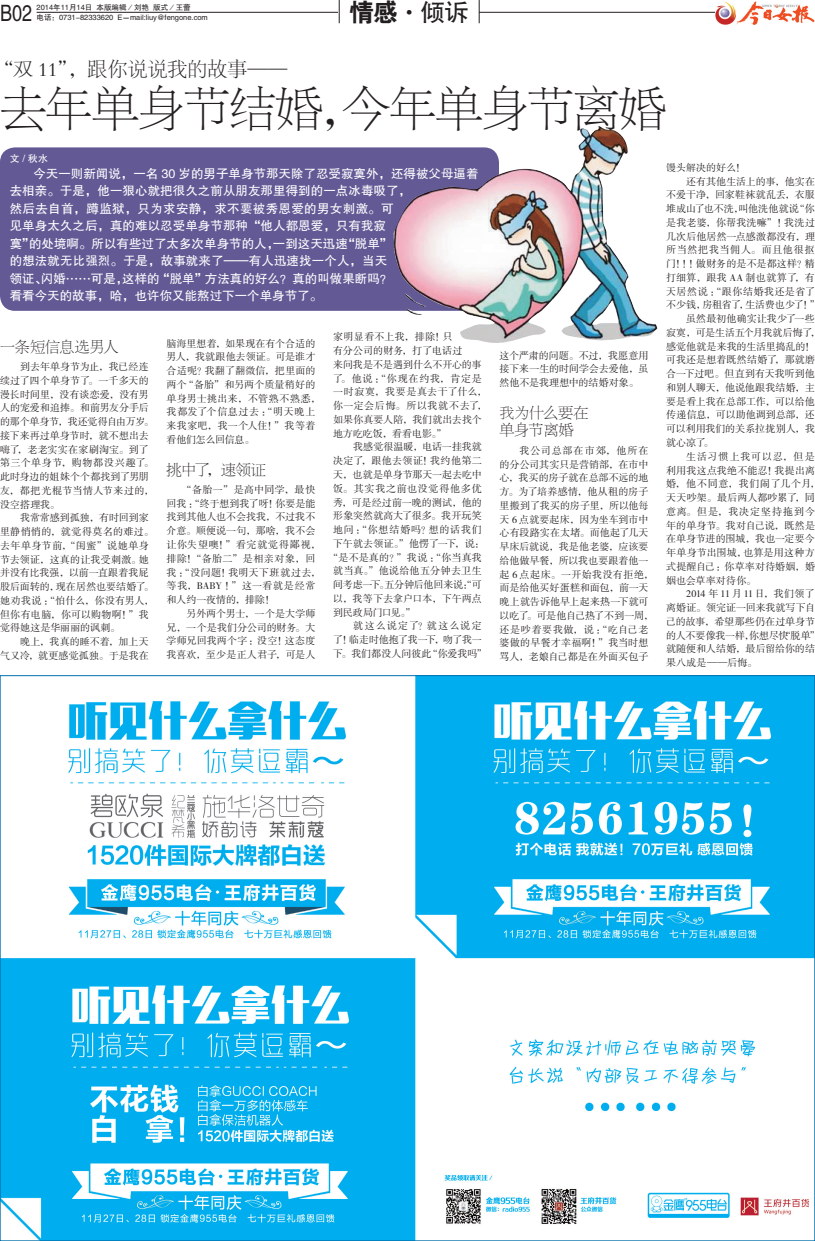
<style>
.page{position:relative;width:815px;height:1241px;background:#fff}
.page>*{position:absolute;margin:0;border:0;box-sizing:border-box;transform-origin:0 0}
.t1{font:47.5px "FZBSJW GB1 0";letter-spacing:-.03em;color:#231f20}
.t2{font:25px "FZHTJW GB1 0";color:#231f20}
.t3{font:22.62px "FZHTJW GB1 0";color:#231f20;scale:.8 1}
.t4{font:20px "FZSYJW GB1 0";color:#231f20}
.t5{font:15px/17.5px "FZBSJW GB1 0";letter-spacing:-.01em;color:#231f20}
.t6{font:12.5px/17.5px "FZHTJW GB1 0";letter-spacing:.005em;color:#fff}
.t7{font:10px/13.8px "FZSSJW GB1 0";letter-spacing:.01em;color:#231f20}
.t8{font:10px "FZSSJW GB1 0";letter-spacing:-.01em;color:#231f20}
.t9{font:10px "FZSSJW GB1 0";letter-spacing:-.03em;color:#231f20}
.t10{font:10px "FZSSJW GB1 0";letter-spacing:.07em;color:#231f20}
.t11{font:10px "FZSSJW GB1 0";letter-spacing:.095em;color:#231f20}
.t12{font:10px "FZSSJW GB1 0";letter-spacing:-.025em;color:#231f20}
.t13{font:10px "FZSSJW GB1 0";letter-spacing:-.02em;color:#231f20}
.t14{font:10px "FZSSJW GB1 0";letter-spacing:-.015em;color:#231f20}
.t15{font:10px "FZSSJW GB1 0";letter-spacing:.04em;color:#231f20}
.t16{font:10px "FZSSJW GB1 0";letter-spacing:.08em;color:#231f20}
.t17{font:10px "FZSSJW GB1 0";letter-spacing:.03em;color:#231f20}
.t18{font:10px "FZSSJW GB1 0";letter-spacing:.035em;color:#231f20}
.t19{font:10px "FZSSJW GB1 0";letter-spacing:.055em;color:#231f20}
.t20{font:10px "FZSSJW GB1 0";letter-spacing:.075em;color:#231f20}
.t21{font:10px "FZSSJW GB1 0";letter-spacing:.085em;color:#231f20}
.t22{font:10px "FZSSJW GB1 0";letter-spacing:-.035em;color:#231f20}
.t23{font:10px "FZHTJW GB1 0";color:#fff}
.t24{font:7.5px "FZHTJW GB1 0";color:#231f20}
.s1{font-family:"FZDHTJW GB1 0"}
</style>
<div class="page">
<div style="left:0;top:147px;width:499px;height:164px;background:#625995;border-radius:15px"></div>
<img style="left:394px;top:126px;width:263px;height:217px">
<hr style="left:37px;top:12px;width:778px;height:1px;background:#231f20">
<img style="left:716px;top:1px;width:99px;height:24px">
<div style="left:339px;top:0;width:140px;height:25px;background:#fff"></div>
<svg style="left:339px;top:0;width:1px;height:23px"></svg>
<svg style="left:479px;top:0;width:1px;height:23px"></svg>
<img style="left:2px;top:677px;width:811px;height:561px">
<p class="t24" style="left:37px;top:3px;width:156px">2014年11月14日 本版编辑／刘艳 版式／王蕾</p>
<h3 class="t3" style="left:0;top:1px;width:42px">B02</h3>
<p class="t24" style="left:37px;top:13px;width:173px">电话：0731-82333620 E－mail:liuy@fengone.com</p>
<h2 class="t2" style="left:349px;top:-1px;width:121px"><span class="s1">情感</span>·倾诉</h2>
<h3 class="t4" style="left:-7px;top:58px;width:296px">“双 11”，跟你说说我的故事——</h3>
<h1 class="t1" style="left:-1px;top:84px;width:669px">去年单身节结婚，今年单身节离婚</h1>
<p class="t23" style="left:10px;top:153px;width:40px">文/秋水</p>
<p class="t6" style="left:10px;top:165px;width:470px;text-indent:24px">今天一则新闻说，一名 30 岁的男子单身节那天除了忍受寂寞外，还得被父母逼着去相亲。于是，他一狠心就把很久之前从朋友那里得到的一点冰毒吸了，<br>然后去自首，蹲监狱，只为求安静，求不要被秀恩爱的男女刺激。可<br>见单身太久之后，真的难以忍受单身节那种“他人都恩爱，只有我寂<br>寞”的处境啊。所以有些过了太多次单身节的人，一到这天迅速“脱单”<br>的想法就无比强烈。于是，故事就来了——有人迅速找一个人，当天<br>领证、闪婚……可是，这样的“脱单”方法真的好么？真的叫做果断吗？<br>看看今天的故事，哈，也许你又能熬过下一个单身节了。</p>
<h3 class="t5" style="left:0;top:338px;width:120px">一条短信息选男人</h3>
<p class="t7" style="left:0;top:360px;width:155px;text-indent:20px">到去年单身节为止，我已经连续过了四个单身节了。一千多天的漫长时间里，没有谈恋爱，没有男人的宠爱和追捧。和前男友分手后的那个单身节，我还觉得自由万岁。接下来再过单身节时，就不想出去嗨了，老老实实在家刷淘宝。到了第三个单身节，购物都没兴趣了。此时身边的姐妹个个都找到了男朋友，都把光棍节当情人节来过的，没空搭理我。</p>
<p class="t7" style="left:0;top:511px;width:155px;text-indent:20px">我常常感到孤独，有时回到家里静悄悄的，就觉得莫名的难过。去年单身节前，“闺蜜”说她单身节去领证，这真的让我受刺激。她并没有比我强，以前一直跟着我屁股后面转的，现在居然也要结婚了。她劝我说：“怕什么，你没有男人，但你有电脑，你可以购物啊！”我觉得她这是华丽丽的讽刺。</p>
<p class="t7" style="left:0;top:635px;width:150px;text-align:right">晚上，我真的睡不着，加上天<br>气又冷，就更感觉孤独。于是我在</p>
<p class="t7" style="left:167px;top:337px;width:155px">脑海里想着，如果现在有个合适的男人，我就跟他去领证。可是谁才合适呢？我翻了翻微信，把里面的两个“备胎”和另两个质量稍好的单身男士挑出来，不管熟不熟悉，我都发了个信息过去：“明天晚上来我家吧，我一个人住！”我等着看他们怎么回信息。</p>
<h3 class="t5" style="left:167px;top:461px;width:101px">挑中了，速领证</h3>
<p class="t7" style="left:167px;top:483px;width:155px;text-indent:15px">“备胎一”是高中同学，最快回我：“终于想到我了呀！你要是能找到其他人也不会找我，不过我不介意。顺便说一句，那啥，我不会让你失望噢！”看完就觉得鄙视，排除！“备胎二”是相亲对象，回我：“没问题！我明天下班就过去，等我，BABY ！”这一看就是经常和人约一夜情的，排除！</p>
<p class="t7" style="left:167px;top:607px;width:150px;text-align:justify;text-indent:20px">另外两个男士，一个是大学师兄，一个是我们分公司的财务。大学师兄回我两个字：没空！这态度我喜欢，至少是正人君子，可是人</p>
<p class="t7" style="left:333px;top:330px;width:155px">家明显看不上我，排除！只<br>有分公司的财务，打了电话过<br>来问我是不是遇到什么不开心的事了。他说：“你现在约我，肯定是一时寂寞，我要是真去干了什么，你一定会后悔。所以我就不去了，如果你真要人陪，我们就出去找个地方吃吃饭，看看电影。”</p>
<p class="t7" style="left:353px;top:440px;width:130px">我感觉很温暖，电话一挂我就</p>
<p class="t15" style="left:333px;top:455px;width:150px">决定了，跟他去领证！我约他第二</p>
<p class="t8" style="left:333px;top:469px;width:150px">天，也就是单身节那天一起去吃中</p>
<p class="t20" style="left:333px;top:483px;width:150px">饭。其实我之前也没觉得他多优</p>
<p class="t7" style="left:333px;top:495px;width:150px">秀，可是经过前一晚的测试，他的</p>
<p class="t7" style="left:333px;top:509px;width:150px">形象突然就高大了很多。我开玩笑</p>
<p class="t16" style="left:333px;top:524px;width:150px">地问：“你想结婚吗？想的话我们</p>
<p class="t7" style="left:333px;top:537px;width:153px">下午就去领证。”他愣了一下，说：</p>
<p class="t7" style="left:328px;top:550px;width:155px">“是不是真的？”我说：“你当真我</p>
<p class="t17" style="left:333px;top:565px;width:150px">就当真。”他说给他五分钟去卫生</p>
<p class="t12" style="left:333px;top:579px;width:150px">间考虑一下。五分钟后他回来说：“可</p>
<p class="t8" style="left:333px;top:593px;width:150px">以，我等下去拿户口本，下午两点</p>
<p class="t22" style="left:333px;top:607px;width:84px">到民政局门口见。”</p>
<p class="t11" style="left:353px;top:620px;width:130px">就这么说定了？就这么说定</p>
<p class="t9" style="left:333px;top:634px;width:150px">了！临走时他抱了我一下，吻了我一</p>
<p class="t7" style="left:333px;top:647px;width:155px">下。我们都没人问彼此“你爱我吗”</p>
<p class="t7" style="left:500px;top:349px;width:150px;text-align:justify">这个严肃的问题。不过，我愿意用接下来一生的时间学会去爱他，虽然他不是我理想中的结婚对象。</p>
<h3 class="t5" style="left:500px;top:404px;width:90px">我为什么要在单身节离婚</h3>
<p class="t7" style="left:500px;top:444px;width:155px;text-indent:20px">我公司总部在市郊，他所在的分公司其实只是营销部，在市中心，我买的房子就在总部不远的地方。为了培养感情，他从租的房子里搬到了我买的房子里，所以他每天 6 点就要起床，因为坐车到市中心有段路实在太堵。而他起了几天早床后就说，我是他老婆，应该要给他做早餐，所以我也要跟着他一起 6 点起床。一开始我没有拒绝，而是给他买好蛋糕和面包，前一天晚上就告诉他早上起来热一下就可以吃了。可是他自己热了不到一周，还是吵着要我做，说：“吃自己老婆做的早餐才幸福啊！”我当时想骂人，老娘自己都是在外面买包子</p>
<p class="t7" style="left:666px;top:161px;width:81px">馒头解决的好么！</p>
<p class="t7" style="left:686px;top:175px;width:130px">还有其他生活上的事，他实在</p>
<p class="t7" style="left:666px;top:188px;width:150px">不爱干净，回家鞋袜就乱丢，衣服</p>
<p class="t7" style="left:666px;top:202px;width:150px">堆成山了也不洗，叫他洗他就说“你</p>
<p class="t7" style="left:666px;top:216px;width:150px">是我老婆，你帮我洗嘛”！我洗过</p>
<p class="t7" style="left:666px;top:230px;width:150px">几次后他居然一点感激都没有，理</p>
<p class="t10" style="left:666px;top:245px;width:150px">所当然把我当佣人。而且他很抠</p>
<p class="t7" style="left:666px;top:257px;width:150px">门！！！做财务的是不是都这样？精</p>
<p class="t18" style="left:666px;top:272px;width:150px">打细算，跟我 AA 制也就算了，有</p>
<p class="t19" style="left:666px;top:286px;width:150px">天居然说：“跟你结婚我还是省了</p>
<p class="t13" style="left:666px;top:300px;width:155px">不少钱，房租省了，生活费也少了！”</p>
<p class="t7" style="left:686px;top:312px;width:130px">虽然最初他确实让我少了一些</p>
<p class="t9" style="left:666px;top:327px;width:155px">寂寞，可是生活五个月我就后悔了，</p>
<p class="t8" style="left:666px;top:341px;width:150px">感觉他就是来我的生活里捣乱的！</p>
<p class="t7" style="left:666px;top:353px;width:150px">可我还是想着既然结婚了，那就磨</p>
<p class="t7" style="left:666px;top:367px;width:150px">合一下过吧。但直到有天我听到他</p>
<p class="t7" style="left:666px;top:381px;width:150px">和别人聊天，他说他跟我结婚，主</p>
<p class="t7" style="left:666px;top:395px;width:150px">要是看上我在总部工作，可以给他</p>
<p class="t7" style="left:666px;top:408px;width:150px">传递信息，可以助他调到总部，还</p>
<p class="t8" style="left:666px;top:423px;width:150px">可以利用我们的关系拉拢别人，我</p>
<p class="t7" style="left:666px;top:436px;width:49px">就心凉了。</p>
<p class="t21" style="left:686px;top:451px;width:130px">生活习惯上我可以忍，但是</p>
<p class="t7" style="left:666px;top:463px;width:150px">利用我这点我绝不能忍！我提出离</p>
<p class="t10" style="left:666px;top:478px;width:155px">婚，他不同意，我们闹了几个月，</p>
<p class="t7" style="left:666px;top:491px;width:150px">天天吵架。最后两人都吵累了，同</p>
<p class="t11" style="left:666px;top:506px;width:150px">意离。但是，我决定坚持拖到今</p>
<p class="t7" style="left:666px;top:518px;width:150px">年的单身节。我对自己说，既然是</p>
<p class="t7" style="left:666px;top:532px;width:150px">在单身节进的围城，我也一定要今</p>
<p class="t7" style="left:666px;top:546px;width:150px">年单身节出围城，也算是用这种方</p>
<p class="t7" style="left:666px;top:560px;width:150px">式提醒自己：你草率对待婚姻，婚</p>
<p class="t7" style="left:666px;top:573px;width:92px">姻也会草率对待你。</p>
<p class="t7" style="left:686px;top:587px;width:130px">2014 年 11 月 11日，我们领了</p>
<p class="t7" style="left:666px;top:601px;width:150px">离婚证。领完证一回来我就写下自</p>
<p class="t7" style="left:666px;top:615px;width:150px">己的故事，希望那些仍在过单身节</p>
<p class="t14" style="left:666px;top:630px;width:155px">的人不要像我一样，你想尽快“脱单”</p>
<p class="t7" style="left:666px;top:642px;width:150px">就随便和人结婚，最后留给你的结</p>
<p class="t7" style="left:666px;top:656px;width:93px">果八成是——后悔。</p>
</div>
